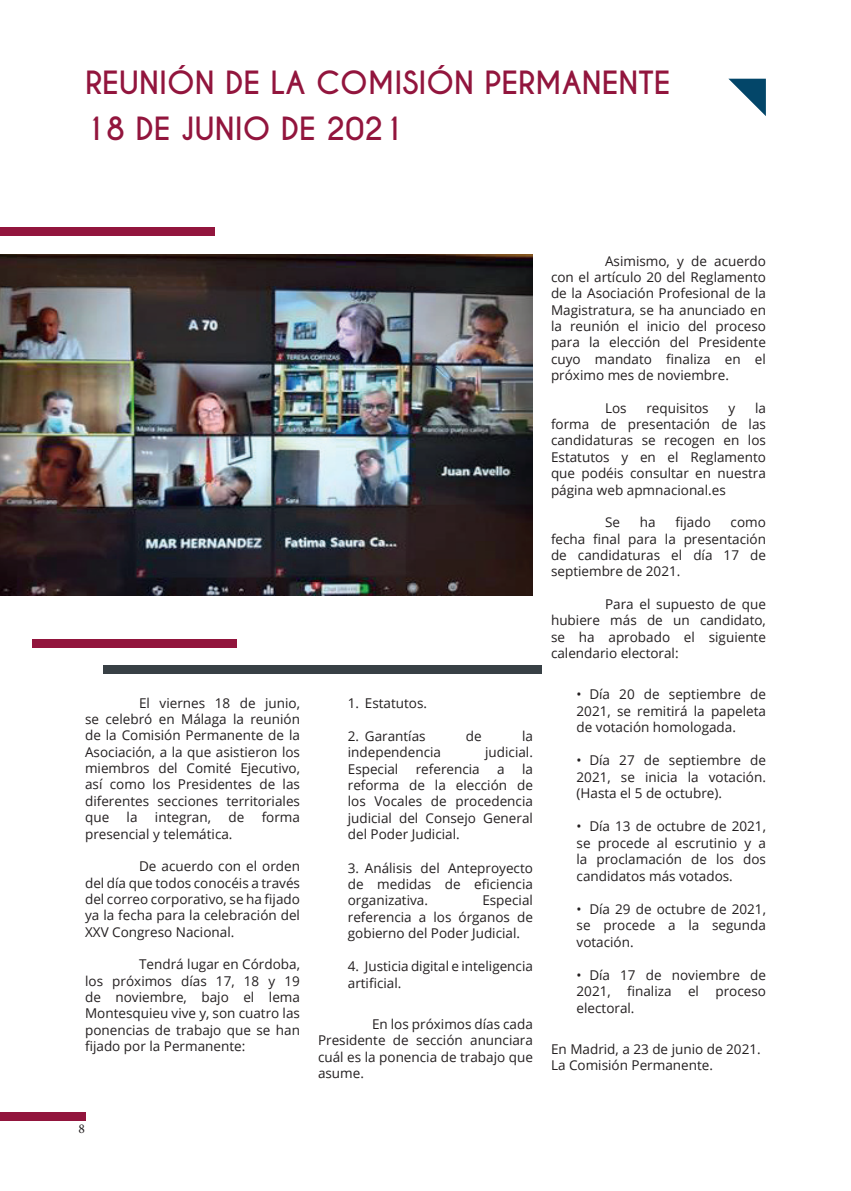
<style>
.page{position:relative;width:851px;height:1191px;background:#fff}
.page>*{position:absolute;margin:0;border:0;box-sizing:border-box;transform-origin:0 0}
.t1{font:700 30px/46.5px "Caviar Dreams";color:#92153d}
.t2{font:13.5px/16.4px "Open Sans";color:#231f20;text-align:justify}
.t3{font:13.5px "Minion Pro";color:#231f20}
</style>
<div class="page">
<img style="left:0;top:254px;width:533px;height:341px">
<div style="left:0;top:1112px;width:85px;height:8px;background:#92153d"></div>
<div style="left:0;top:227px;width:215px;height:9px;background:#92153d"></div>
<svg style="left:728px;top:79px;width:37px;height:36px"></svg>
<div style="left:104px;top:665px;width:438px;height:9px;background:#384045"></div>
<div style="left:32px;top:639px;width:204px;height:9px;background:#92153d"></div>
<h1 class="t1" style="left:85px;top:60px;width:587px">REUNIÓN DE LA COMISIÓN PERMANENTE<br>18 DE JUNIO DE 2021</h1>
<p class="t2" style="left:85px;top:694px;width:216px;text-indent:54px">El viernes 18 de junio, se celebró en Málaga la reunión de la Comisión Permanente de la Asociación, a la que asistieron los miembros del Comité Ejecutivo, así como los Presidentes de las diferentes secciones territoriales que</p>
<p class="t2" style="left:127px;top:808px;width:12px">la</p>
<p class="t2" style="left:155px;top:808px;width:58px">integran,</p>
<p class="t2" style="left:228px;top:808px;width:17px">de</p>
<p class="t2" style="left:262px;top:808px;width:40px">forma</p>
<p class="t2" style="left:85px;top:825px;width:149px">presencial y telemática.</p>
<p class="t2" style="left:85px;top:857px;width:216px;text-indent:54px">De acuerdo con el orden del día que todos conocéis a través del correo corporativo, se ha fijado ya la fecha para la celebración del XXV Congreso Nacional.</p>
<p class="t2" style="left:85px;top:956px;width:216px;text-indent:54px">Tendrá lugar en Córdoba, los próximos días 17, 18 y 19 de noviembre, bajo el lema Montesquieu vive y, son cuatro las ponencias de trabajo que se han fijado por la Permanente:</p>
<p class="t3" style="left:79px;top:1119px;width:8px">8</p>
<p class="t2" style="left:348px;top:694px;width:81px">1. Estatutos.</p>
<p class="t2" style="left:348px;top:727px;width:79px">2. Garantías</p>
<p class="t2" style="left:466px;top:727px;width:17px">de</p>
<p class="t2" style="left:522px;top:727px;width:12px">la</p>
<p class="t2" style="left:348px;top:744px;width:95px">independencia</p>
<p class="t2" style="left:485px;top:744px;width:49px">judicial.</p>
<p class="t2" style="left:348px;top:760px;width:52px">Especial</p>
<p class="t2" style="left:415px;top:760px;width:65px">referencia</p>
<p class="t2" style="left:497px;top:760px;width:9px">a</p>
<p class="t2" style="left:348px;top:760px;width:187px;text-indent:174px">la reforma de la elección de los Vocales de procedencia judicial del Consejo General del Poder Judicial.</p>
<p class="t2" style="left:348px;top:859px;width:187px">3. Análisis del Anteproyecto de medidas de eficiencia organizativa.</p>
<p class="t2" style="left:348px;top:892px;width:187px;text-indent:134px">Especial referencia a los órganos de gobierno del Poder Judicial.</p>
<p class="t2" style="left:348px;top:958px;width:187px">4. Justicia digital e inteligencia artificial.</p>
<p class="t2" style="left:318px;top:1015px;width:216px;text-indent:54px">En los próximos días cada Presidente de sección anunciara cuál es la ponencia de trabajo que asume.</p>
<p class="t2" style="left:551px;top:252px;width:216px;text-indent:54px">Asimismo, y de acuerdo con el artículo 20 del Reglamento de la Asociación Profesional de la Magistratura, se ha anunciado en la reunión el inicio del proceso para la elección del Presidente cuyo mandato finaliza en el próximo mes de noviembre.</p>
<p class="t2" style="left:605px;top:399px;width:23px">Los</p>
<p class="t2" style="left:646px;top:399px;width:64px">requisitos</p>
<p class="t2" style="left:728px;top:399px;width:8px">y</p>
<p class="t2" style="left:551px;top:399px;width:216px;text-indent:204px">la forma de presentación de las candidaturas se recogen en los Estatutos y en el Reglamento que podéis consultar en nuestra página web apmnacional.es</p>
<p class="t2" style="left:605px;top:514px;width:16px">Se</p>
<p class="t2" style="left:639px;top:514px;width:17px">ha</p>
<p class="t2" style="left:675px;top:514px;width:37px">fijado</p>
<p class="t2" style="left:551px;top:514px;width:216px;text-indent:179px">como fecha final para la presentación de candidaturas el día 17 de septiembre de 2021.</p>
<p class="t2" style="left:551px;top:595px;width:216px;text-indent:54px">Para el supuesto de que hubiere más de un candidato, se ha aprobado el siguiente calendario electoral:</p>
<p class="t2" style="left:576px;top:686px;width:191px">• Día 20 de septiembre de 2021, se remitirá la papeleta de votación homologada.</p>
<p class="t2" style="left:576px;top:752px;width:191px">• Día 27 de septiembre de 2021, se inicia la votación. (Hasta el 5 de octubre).</p>
<p class="t2" style="left:576px;top:818px;width:191px">• Día 13 de octubre de 2021, se procede al escrutinio y a la proclamación de los dos candidatos más votados.</p>
<p class="t2" style="left:576px;top:900px;width:191px">• Día 29 de octubre de 2021, se procede a la segunda votación.</p>
<p class="t2" style="left:576px;top:966px;width:191px">• Día 17 de noviembre de 2021, finaliza el proceso electoral.</p>
<p class="t2" style="left:551px;top:1040px;width:211px">En Madrid, a 23 de junio de 2021.<br>La Comisión Permanente.</p>
</div>
